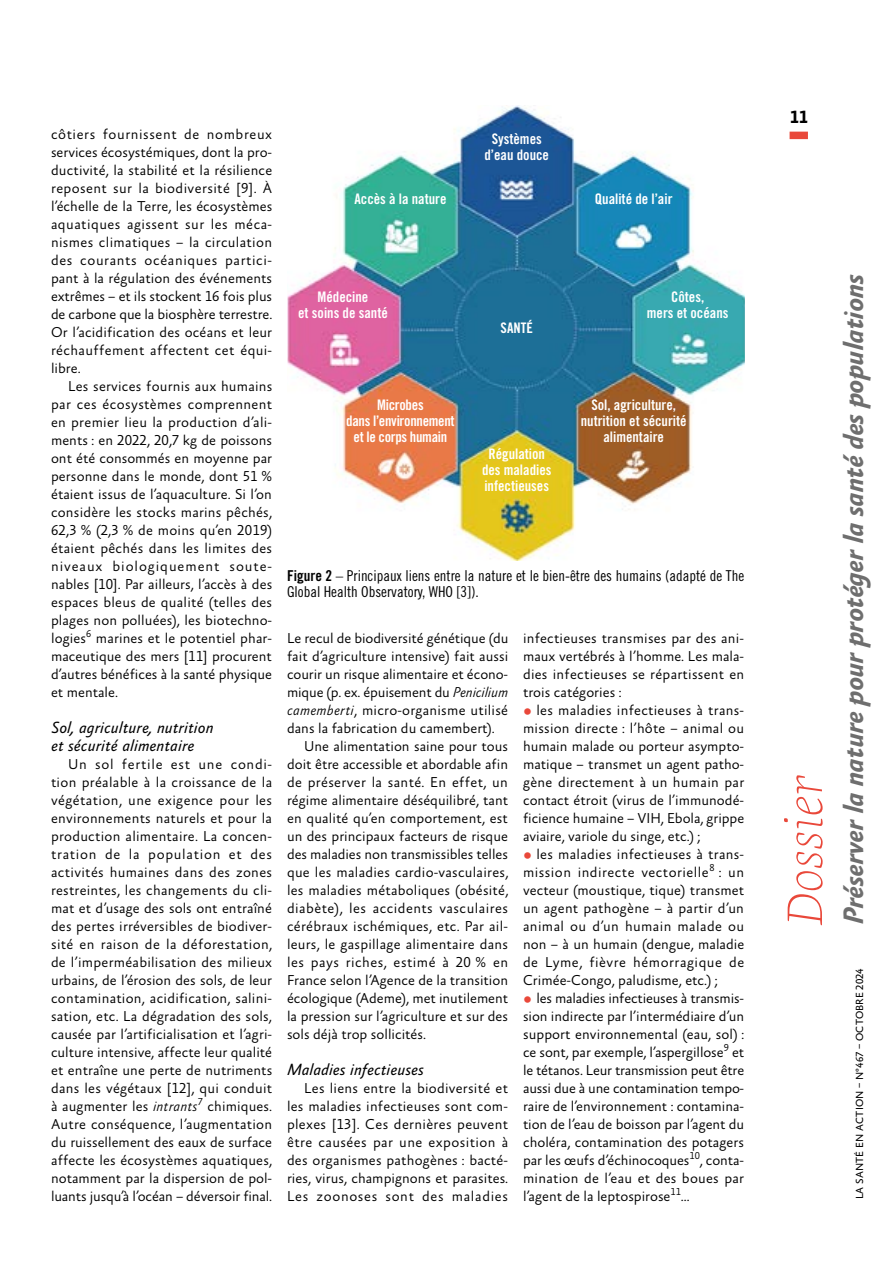
<style>
.page{position:relative;width:893px;height:1263px;background:#fff}
.page>*{position:absolute;margin:0;border:0;box-sizing:border-box;transform-origin:0 0}
.t1{font:italic 100 50.85px "Geneo Pro";letter-spacing:.01em;color:#e9483a}
.t2{font:italic 700 28.5px "Absara Sans OT";letter-spacing:-.02em;color:#6e6e6e}
.t3{font:700 18px "Absara Sans OT";color:#000}
.INTER_2{font:italic 16.5px/18px "Absara Sans OT";color:#000}
.TITRE_SHEMAS{font:15px/16.5px "Trade Gothic LT Std Cn 18";color:#000}
.TXT_BODY{font:300 14.55px/18px "Absara Sans OT";color:#000;text-align:justify}
.t4{font:14.55px/16px "Trade Gothic LT Std Bd Cn 20";color:#fff;text-align:center}
.t5{font:14.55px/16px "Trade Gothic LT Std Bd Cn 20";letter-spacing:-.02em;color:#fff;text-align:center}
.t6{font:10.5px "Absara Sans OT";letter-spacing:.01em;color:#000}
.s1{font-style:italic}
.s2{font-family:"Trade Gothic LT Std Bd Cn 20"}
.s3{font-family:"Trade Gothic LT Std Cn 18";font-weight:400;font-size:18px;color:#e9483a}
</style>
<div class="page">
<img style="left:287px;top:105px;width:457px;height:455px">
<div style="left:790px;top:132px;width:18px;height:7px;background:#e9483a"></div>
<p class="TXT_BODY" style="left:51px;top:126px;width:223px">côtiers fournissent de nombreux services écosystémiques, dont la pro&shy;ductivité, la stabilité et la résilience reposent sur la biodiversité [9]. À l’échelle de la Terre, les écosystèmes aquatiques agissent sur les méca&shy;nismes climatiques – la circulation des courants océaniques partici&shy;pant à la régulation des événements extrêmes – et ils stockent 16 fois plus de carbone que la biosphère terrestre.<br>Or l’acidification des océans et leur réchauffement affectent cet équi&shy;libre.</p>
<p class="TXT_BODY" style="left:51px;top:378px;width:223px;text-indent:17px">Les services fournis aux humains par ces écosystèmes comprennent en premier lieu la production d’ali&shy;ments : en 2022, 20,7 kg de poissons ont été consommés en moyenne par personne dans le monde, dont 51 % étaient issus de l’aquaculture. Si l’on considère les stocks marins pêchés, 62,3 % (2,3 % de moins qu’en 2019) étaient pêchés dans les limites des niveaux biologiquement soute&shy;nables [10]. Par ailleurs, l’accès à des espaces bleus de qualité (telles des plages non polluées), les biotechno&shy;logies<sup>6</sup> marines et le potentiel phar&shy;maceutique des mers [11] procurent d’autres bénéfices à la santé physique et mentale.</p>
<p class="INTER_2" style="left:51px;top:719px;width:164px">Sol, agriculture, nutrition et sécurité alimentaire</p>
<p class="TXT_BODY" style="left:51px;top:756px;width:223px;text-indent:17px">Un sol fertile est une condi&shy;tion préalable à la croissance de la végétation, une exigence pour les environnements naturels et pour la production alimentaire. La concen&shy;tration de la population et des activités humaines dans des zones restreintes, les changements du cli&shy;mat et d’usage des sols ont entraîné des pertes irréversibles de biodiver&shy;sité en raison de la déforestation, de l’imperméabilisation des milieux urbains, de l’érosion des sols, de leur contamination, acidification, salini&shy;sation, etc. La dégradation des sols, causée par l’artificialisation et l’agri&shy;culture intensive, affecte leur qualité et entraîne une perte de nutriments dans les végétaux [12], qui conduit à augmenter les <span class="s1">intrants</span><sup>7</sup> chimiques.<br>Autre conséquence, l’augmentation du ruissellement des eaux de surface affecte les écosystèmes aquatiques, notamment par la dispersion de pol&shy;luants jusqu’à l’océan – déversoir final.</p>
<p class="t4" style="left:354px;top:191px;width:94px">Accès à la nature</p>
<p class="t4" style="left:484px;top:130px;width:66px">Systèmes d’eau douce</p>
<p class="t4" style="left:595px;top:191px;width:79px">Qualité de l’air</p>
<p class="t4" style="left:298px;top:289px;width:91px">Médecine<br>et soins de santé</p>
<p class="t5" style="left:346px;top:396px;width:110px">Microbes<br>dans l’environnement et le corps humain</p>
<p class="t4" style="left:501px;top:320px;width:34px">SANTÉ</p>
<p class="t4" style="left:482px;top:445px;width:71px">Régulation des maladies infectieuses</p>
<p class="t4" style="left:647px;top:289px;width:83px">Côtes,<br>mers et océans</p>
<p class="t4" style="left:581px;top:396px;width:107px">Sol, agriculture, nutrition et sécurité alimentaire</p>
<p class="TITRE_SHEMAS" style="left:287px;top:567px;width:459px"><span class="s2">Figure 2</span> – Principaux liens entre la nature et le bien-être des humains (adapté de The<br>Global Health Observatory, WHO [3]).</p>
<p class="TXT_BODY" style="left:287px;top:630px;width:223px">Le recul de biodiversité génétique (du fait d’agriculture intensive) fait aussi courir un risque alimentaire et écono&shy;mique (p. ex. épuisement du <span class="s1">Penicilium camemberti</span>, micro-organisme utilisé dans la fabrication du camembert).</p>
<p class="TXT_BODY" style="left:287px;top:738px;width:223px;text-indent:17px">Une alimentation saine pour tous doit être accessible et abordable afin de préserver la santé. En effet, un régime alimentaire déséquilibré, tant en qualité qu’en comportement, est un des principaux facteurs de risque des maladies non transmissibles telles que les maladies cardio-vasculaires, les maladies métaboliques (obésité, diabète), les accidents vasculaires cérébraux ischémiques, etc. Par ail&shy;leurs, le gaspillage alimentaire dans les pays riches, estimé à 20 % en France selon l’Agence de la transition écologique (Ademe), met inutilement la pression sur l’agriculture et sur des sols déjà trop sollicités.</p>
<p class="INTER_2" style="left:287px;top:1061px;width:138px">Maladies infectieuses</p>
<p class="TXT_BODY" style="left:287px;top:1080px;width:223px;text-indent:17px">Les liens entre la biodiversité et les maladies infectieuses sont com&shy;plexes [13]. Ces dernières peuvent être causées par une exposition à des organismes pathogènes : bacté&shy;ries, virus, champignons et parasites.<br>Les zoonoses sont des maladies</p>
<p class="TXT_BODY" style="left:523px;top:630px;width:223px">infectieuses transmises par des ani&shy;maux vertébrés à l’homme. Les mala&shy;dies infectieuses se répartissent en trois catégories :</p>
<p class="TXT_BODY" style="left:523px;top:702px;width:223px"><span class="s3">•</span> les maladies infectieuses à trans&shy;mission directe : l’hôte – animal ou humain malade ou porteur asympto&shy;matique – transmet un agent patho&shy;gène directement à un humain par contact étroit (virus de l’immunodé&shy;ficience humaine – VIH, Ebola, grippe aviaire, variole du singe, etc.) ;</p>
<p class="TXT_BODY" style="left:523px;top:846px;width:223px"><span class="s3">•</span> les maladies infectieuses à trans&shy;mission indirecte vectorielle<sup>8</sup> : un vecteur (moustique, tique) transmet un agent pathogène – à partir d’un animal ou d’un humain malade ou non – à un humain (dengue, maladie de Lyme, fièvre hémorragique de Crimée-Congo, paludisme, etc.) ;</p>
<p class="TXT_BODY" style="left:523px;top:990px;width:223px"><span class="s3">•</span> les maladies infectieuses à transmis&shy;sion indirecte par l’intermédiaire d’un support environnemental (eau, sol) : ce sont, par exemple, l’aspergillose<sup>9</sup> et le tétanos. Leur transmission peut être aussi due à une contamination tempo&shy;raire de l’environnement : contamina&shy;tion de l’eau de boisson par l’agent du choléra, contamination des potagers par les œufs d’échinocoques<sup>10</sup>, conta&shy;mination de l’eau et des boues par l’agent de la leptospirose<sup>11</sup>…</p>
<p class="t3" style="left:790px;top:107px;width:20px">11</p>
<h1 class="t1" style="left:765px;top:925px;width:152px;rotate:-90deg">Dossier</h1>
<h2 class="t2" style="left:838px;top:925px;width:652px;rotate:-90deg">Préserver la nature pour protéger la santé des populations</h2>
<p class="t6" style="left:854px;top:1199px;width:232px;rotate:-90deg">LA SANTÉ EN ACTION – Nº467 – Octobre 2024</p>
</div>
